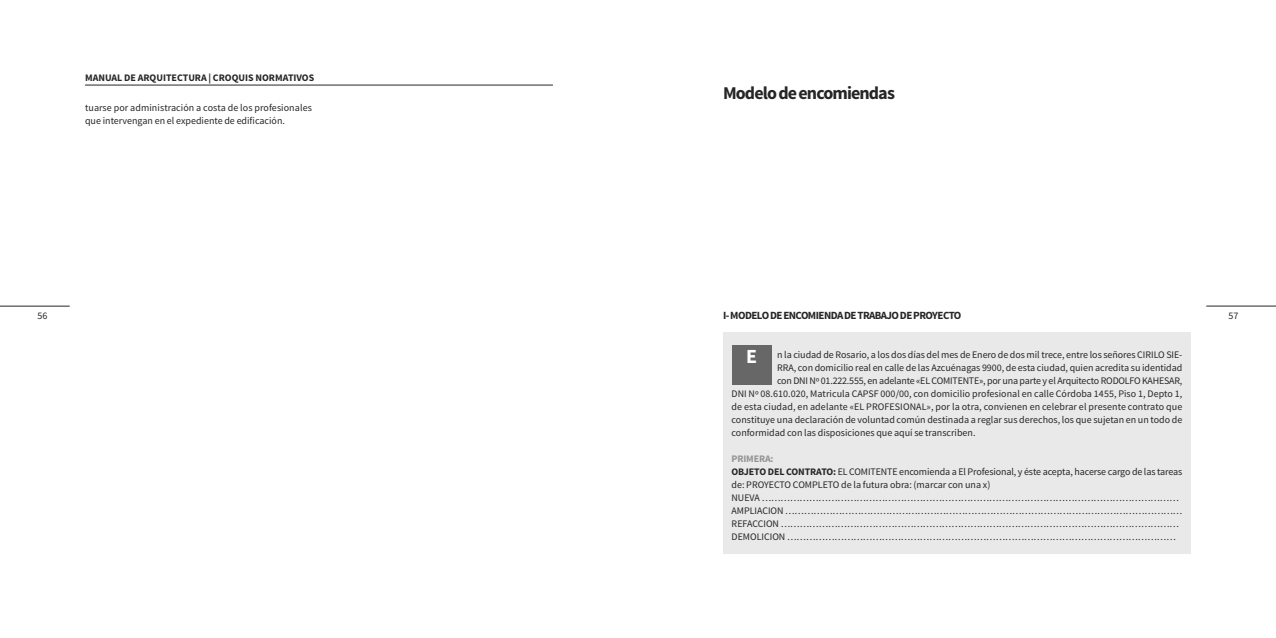
<style>
.page{position:relative;width:1276px;height:638px;background:#fff}
.page>*{position:absolute;margin:0;border:0;box-sizing:border-box;transform-origin:0 0}
.t1{font:700 20px "Source Sans Pro";color:#fff}
.t2{font:700 18px "Source Sans Pro";letter-spacing:-.05em;color:#272627}
.t3{font:700 11px "Source Sans Pro";letter-spacing:-.05em;color:#272627}
.t4{font:10px/13px "Source Sans Pro";color:#272627}
.t5{font:10px "Source Sans Pro";letter-spacing:-.02em;color:#272627}
.t6{font:700 10px "Source Sans Pro";color:#272627}
.s1{font-weight:700;color:#939393}
.s2{font-weight:700}
</style>
<div class="page">
<div style="left:723px;top:332px;width:468px;height:221px;background:#e9e9e9"></div>
<hr style="left:1206px;top:306px;width:70px;height:1px;background:#272627">
<div style="left:732px;top:345px;width:39px;height:39px;background:#686768"></div>
<hr style="left:0;top:306px;width:70px;height:1px;background:#272627">
<hr style="left:85px;top:85px;width:468px;height:1px;background:#272627">
<p class="t6" style="left:85px;top:74px;width:231px">MANUAL DE ARQUITECTURA | CROQUIS NORMATIVOS</p>
<p class="t4" style="left:85px;top:102px;width:228px">tuarse por administración a costa de los profesionales que intervengan en el expediente de edificación.</p>
<h2 class="t2" style="left:723px;top:86px;width:173px">Modelodeencomiendas</h2>
<p class="t4" style="left:38px;top:310px;width:11px">56</p>
<p class="t3" style="left:723px;top:311px;width:240px">I-MODELODEENCOMIENDADETRABAJODEPROYECTO</p>
<h1 class="t1" style="left:746px;top:349px;width:12px">E</h1>
<p class="t4" style="left:777px;top:349px;width:407px">n la ciudad de Rosario, a los dos días del mes de Enero de dos mil trece, entre los señores CIRILO SIE-</p>
<p class="t4" style="left:777px;top:362px;width:407px">RRA, con domicilio real en calle de las Azcuénagas 9900, de esta ciudad, quien acredita su identidad</p>
<p class="t5" style="left:777px;top:377px;width:407px">con DNI Nº 01.222.555, en adelante «EL COMITENTE», por una parte y el Arquitecto RODOLFO KAHESAR,</p>
<p class="t4" style="left:731px;top:388px;width:452px">DNI Nº 08.610.020, Matricula CAPSF 000/00, con domicilio profesional en calle Córdoba 1455, Piso 1, Depto 1,</p>
<p class="t4" style="left:731px;top:401px;width:452px">de esta ciudad, en adelante «EL PROFESIONAL», por la otra, convienen en celebrar el presente contrato que</p>
<p class="t4" style="left:731px;top:414px;width:452px">constituye una declaración de voluntad común destinada a reglar sus derechos, los que sujetan en un todo de</p>
<p class="t4" style="left:731px;top:427px;width:245px">conformidad con las disposiciones que aquí se transcriben.</p>
<p class="t4" style="left:731px;top:453px;width:452px"><span class="s1">PRIMERA:<br></span><span class="s2">OBJETO DEL CONTRATO:</span> EL COMITENTE encomienda a El Profesional, y éste acepta, hacerse cargo de las tareas de: PROYECTO COMPLETO de la futura obra: (marcar con una x)<br>NUEVA …………………………………………………………………………………………………………………… AMPLIACION ……………………………………………………………………………………………………………… REFACCION ……………………………………………………………………………………………………………… DEMOLICION ……………………………………………………………………………………………………………</p>
<p class="t4" style="left:1228px;top:310px;width:11px">57</p>
</div>
